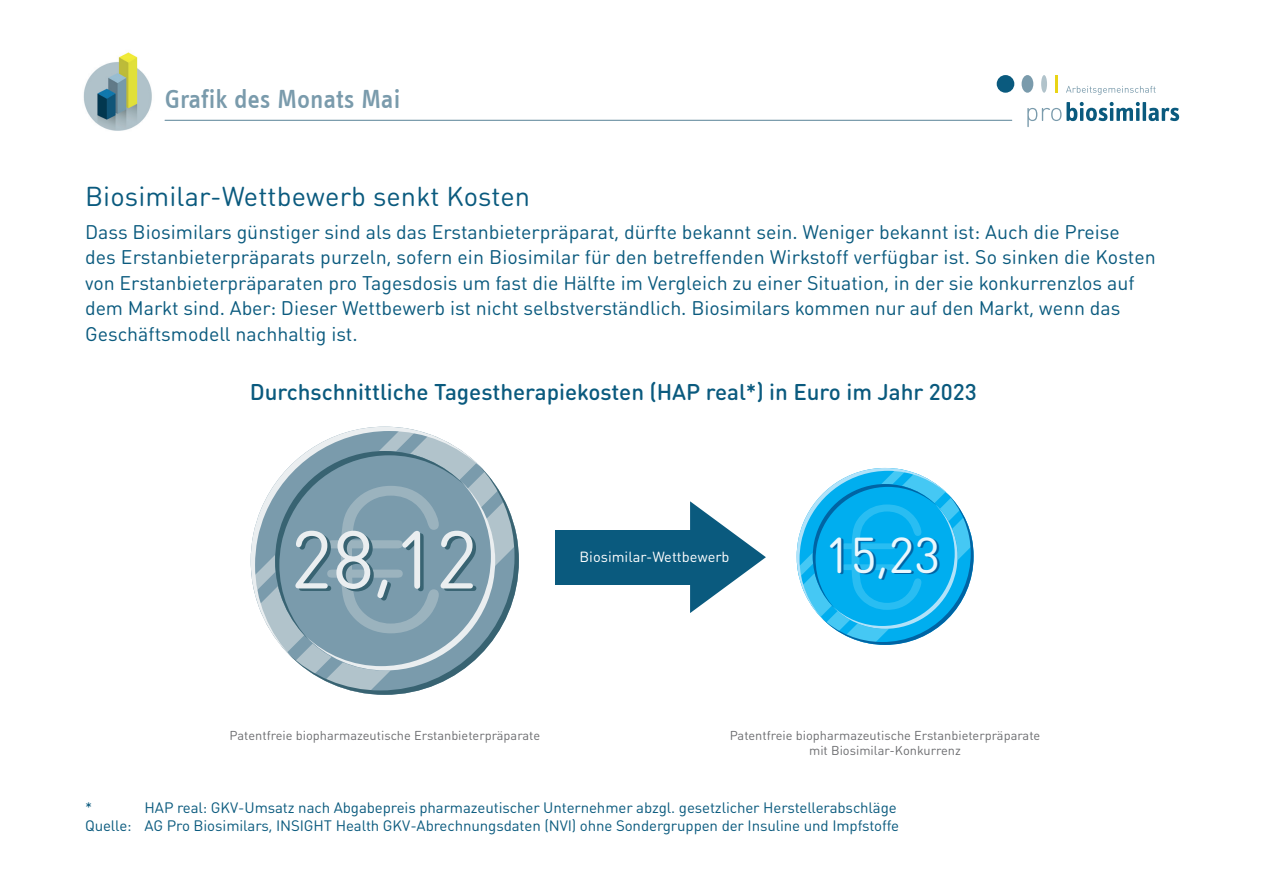
<style>
.page{position:relative;width:1263px;height:893px;background:#fff}
.page>*{position:absolute;margin:0;border:0;box-sizing:border-box;transform-origin:0 0}
.t1{font:300 203.7px "DIN Round OT";color:#b1c3cb}
.t2{font:300 145.5px "DIN Round OT";color:#45c8f4}
.t3{font:80.4px "DIN Round OT";color:#eaeef0}
.t4{font:49.65px "DIN Round OT";color:#eaf7fd}
.t5{font:27px "DIN Round OT";letter-spacing:.005em;color:#0a5a7e}
.t6{font:500 27px "Info Text";color:#7a9bac}
.t7{font:500 22.5px "DIN Round OT";color:#0a5a7e}
.t8{font:19.5px/25.5px "DIN Round OT";color:#0a5a7e}
.t9{font:15px/18px "DIN Round OT";letter-spacing:-.005em;color:#0a5a7e;text-align:right}
.t10{font:14.55px "DIN Round OT";color:#fff}
.t11{font:12.75px/15px "DIN Round OT";color:#6c6d70;text-align:center}
</style>
<div class="page">
<img style="left:83px;top:52px;width:93px;height:79px">
<svg style="left:1027px;top:102px;width:152px;height:25px"></svg>
<div style="left:997px;top:75px;width:17px;height:18px;background:#0a5a7e;border-radius:50%"></div>
<div style="left:1041px;top:75px;width:6px;height:18px;background:#b1c3cb;border-radius:50%"></div>
<svg style="left:1055px;top:75px;width:2px;height:18px"></svg>
<div style="left:1021px;top:75px;width:12px;height:18px;background:#7a9bac;border-radius:50%"></div>
<svg style="left:1066px;top:86px;width:89px;height:9px"></svg>
<hr style="left:165px;top:120px;width:847px;height:1px;background:#7a9bac">
<svg style="left:685px;top:501px;width:81px;height:112px"></svg>
<div style="left:555px;top:530px;width:166px;height:54px;background:#0a5a7e"></div>
<svg style="left:252px;top:428px;width:266px;height:266px"></svg>
<svg style="left:797px;top:468px;width:176px;height:177px"></svg>
<h3 class="t6" style="left:165px;top:84px;width:237px">Grafik des Monats Mai</h3>
<h3 class="t5" style="left:85px;top:179px;width:447px">Biosimilar-Wettbewerb senkt Kosten</h3>
<p class="t8" style="left:85px;top:219px;width:1072px">Dass Biosimilars günstiger sind als das Erstanbieterpräparat, dürfte bekannt sein. Weniger bekannt ist: Auch die Preise<br>des Erstanbieterpräparats purzeln, sofern ein Biosimilar für den betreffenden Wirkstoff verfügbar ist. So sinken die Kosten von Erstanbieterpräparaten pro Tagesdosis um fast die Hälfte im Vergleich zu einer Situation, in der sie konkurrenzlos auf dem Markt sind. Aber: Dieser Wettbewerb ist nicht selbstverständlich. Biosimilars kommen nur auf den Markt, wenn das Geschäftsmodell nachhaltig ist.</p>
<p class="t7" style="left:250px;top:377px;width:728px">Durchschnittliche Tagestherapiekosten (HAP real*) in Euro im Jahr 2023</p>
<h1 class="t1" style="left:313px;top:434px;width:144px">€</h1>
<h2 class="t2" style="left:832px;top:467px;width:103px">€</h2>
<h3 class="t3" style="left:290px;top:509px;width:189px">28,12</h3>
<h3 class="t4" style="left:825px;top:524px;width:117px">15,23</h3>
<p class="t10" style="left:579px;top:548px;width:151px">Biosimilar-Wettbewerb</p>
<p class="t11" style="left:230px;top:728px;width:312px">Patentfreie biopharmazeutische Erstanbieterpräparate</p>
<p class="t11" style="left:730px;top:728px;width:312px">Patentfreie biopharmazeutische Erstanbieterpräparate mit Biosimilar-Konkurrenz</p>
<p class="t9" style="left:85px;top:799px;width:816px">HAP real: GKV-Umsatz nach Abgabepreis pharmazeutischer Unternehmer abzgl. gesetzlicher Herstellerabschläge<br>Quelle: AG Pro Biosimilars, INSIGHT Health GKV-Abrechnungsdaten (NVI) ohne Sondergruppen der Insuline und Impfstoffe</p>
<p class="t9" style="left:85px;top:799px;width:9px">*</p>
</div>
